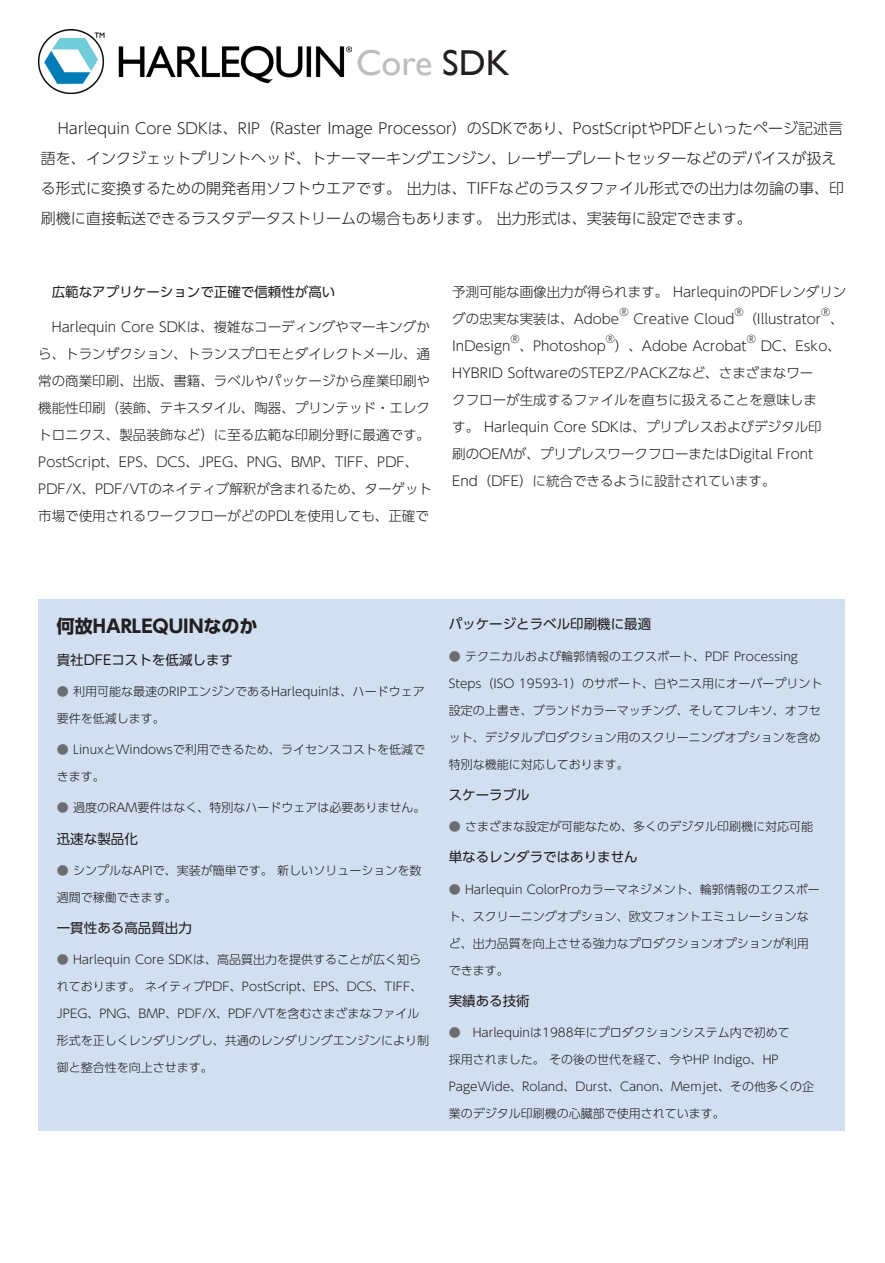
<style>
.page{position:relative;width:885px;height:1263px;background:#fff}
.page>*{position:absolute;margin:0;border:0;box-sizing:border-box;transform-origin:0 0}
.t1{font:36px "Gill Sans";color:#bcbdc0}
.bullet{font:700 18px "UD Shin Go Pr 6 N";color:#231f20}
._3_intro{font:300 15px/30px "UD Shin Go Pr 6 N";color:#231f20}
._3_intro-2{font:300 13.5px/27px "UD Shin Go Pr 6 N";color:#231f20}
.bullet-2{font:13.5px "UD Shin Go Pr 6 N";color:#231f20}
._3_intro-3{font:13.5px "UD Shin Go Pr 6 N";color:#231f20}
.bullet-3{font:300 12px "UD Shin Go Pr 6 N";color:#231f20}
._3_intro-4{font:300 10.5px "UD Shin Go Pr 6 N";color:#231f20}
.s1{color:#231f20}
.s2{color:#6c6d70}
</style>
<div class="page">
<img style="left:38px;top:30px;width:313px;height:63px">
<div style="left:38px;top:600px;width:807px;height:531px;background:#d1dff1"></div>
<p class="t1" style="left:356px;top:41px;width:155px">Core <span class="s1">SDK</span></p>
<p class="_3_intro" style="left:41px;top:112px;width:804px;text-indent:17px">Harlequin Core SDKは、RIP（Raster Image Processor）のSDKであり、PostScriptやPDFといったページ記述言語を、インクジェットプリントヘッド、トナーマーキングエンジン、レーザープレートセッターなどのデバイスが扱える形式に変換するための開発者用ソフトウエアです。 出力は、TIFFなどのラスタファイル形式での出力は勿論の事、印刷機に直接転送できるラスタデータストリームの場合もあります。 出力形式は、実装毎に設定できます。</p>
<p class="_3_intro-3" style="left:52px;top:281px;width:285px">広範なアプリケーションで正確で信頼性が高い</p>
<p class="_3_intro-2" style="left:38px;top:313px;width:395px;text-indent:13px">Harlequin Core SDKは、複雑なコーディングやマーキングから、トランザクション、トランスプロモとダイレクトメール、通常の商業印刷、出版、書籍、ラベルやパッケージから産業印刷や機能性印刷（装飾、テキスタイル、陶器、プリンテッド・エレクトロニクス、製品装飾など）に至る広範な印刷分野に最適です。PostScript、EPS、DCS、JPEG、PNG、BMP、TIFF、PDF、PDF/X、PDF/VTのネイティブ解釈が含まれるため、ターゲット市場で使用されるワークフローがどのPDLを使用しても、正確で</p>
<p class="_3_intro-2" style="left:452px;top:278px;width:395px">予測可能な画像出力が得られます。 HarlequinのPDFレンダリングの忠実な実装は、Adobe</p>
<p class="_3_intro-4" style="left:619px;top:303px;width:11px">®</p>
<p class="_3_intro-4" style="left:734px;top:303px;width:11px">®</p>
<p class="_3_intro-4" style="left:821px;top:303px;width:11px">®</p>
<p class="_3_intro-2" style="left:743px;top:305px;width:79px">（Illustrator</p>
<p class="_3_intro-2" style="left:633px;top:305px;width:102px">Creative Cloud</p>
<p class="_3_intro-2" style="left:830px;top:305px;width:15px">、</p>
<p class="_3_intro-4" style="left:746px;top:330px;width:11px">®</p>
<p class="_3_intro-2" style="left:452px;top:332px;width:390px;text-indent:308px">DC、Esko、<br>HYBRID SoftwareのSTEPZ/PACKZなど、さまざまなワー<br>クフローが生成するファイルを直ちに扱えることを意味しま<br>す。 Harlequin Core SDKは、プリプレスおよびデジタル印<br>刷のOEMが、プリプレスワークフローまたはDigital Front<br>End（DFE）に統合できるように設計されています。</p>
<p class="_3_intro-4" style="left:510px;top:330px;width:11px">®</p>
<p class="_3_intro-4" style="left:605px;top:330px;width:11px">®</p>
<p class="_3_intro-2" style="left:615px;top:332px;width:133px">）、Adobe Acrobat</p>
<p class="_3_intro-2" style="left:519px;top:332px;width:88px">、Photoshop</p>
<p class="_3_intro-2" style="left:452px;top:332px;width:60px">InDesign</p>
<p class="bullet" style="left:57px;top:612px;width:202px">何故HARLEQUINなのか</p>
<p class="bullet-2" style="left:57px;top:648px;width:178px">貴社DFEコストを低減します</p>
<p class="bullet-3" style="left:57px;top:681px;width:369px"><span class="s2">●</span> 利用可能な最速のRIPエンジンであるHarlequinは、ハードウェア</p>
<p class="bullet-3" style="left:57px;top:708px;width:110px">要件を低減します。</p>
<p class="bullet-3" style="left:57px;top:740px;width:370px"><span class="s2">●</span> LinuxとWindowsで利用できるため、ライセンスコストを低減で</p>
<p class="bullet-3" style="left:57px;top:767px;width:50px">きます。</p>
<p class="bullet-3" style="left:57px;top:798px;width:370px"><span class="s2">●</span> 過度のRAM要件はなく、特別なハードウェアは必要ありません。</p>
<p class="bullet-2" style="left:57px;top:827px;width:83px">迅速な製品化</p>
<p class="bullet-3" style="left:57px;top:860px;width:366px"><span class="s2">●</span> シンプルなAPIで、実装が簡単です。 新しいソリューションを数</p>
<p class="bullet-3" style="left:57px;top:887px;width:122px">週間で稼働できます。</p>
<p class="bullet-2" style="left:57px;top:917px;width:137px">一貫性ある高品質出力</p>
<p class="bullet-3" style="left:57px;top:950px;width:366px"><span class="s2">●</span> Harlequin Core SDKは、高品質出力を提供することが広く知ら</p>
<p class="bullet-3" style="left:57px;top:977px;width:367px">れております。 ネイティブPDF、PostScript、EPS、DCS、TIFF、</p>
<p class="bullet-3" style="left:57px;top:1004px;width:364px">JPEG、PNG、BMP、PDF/X、PDF/VTを含むさまざまなファイル</p>
<p class="bullet-3" style="left:57px;top:1031px;width:374px">形式を正しくレンダリングし、共通のレンダリングエンジンにより制</p>
<p class="bullet-3" style="left:57px;top:1058px;width:158px">御と整合性を向上させます。</p>
<p class="bullet-2" style="left:448px;top:613px;width:204px">パッケージとラベル印刷機に最適</p>
<p class="bullet-3" style="left:448px;top:646px;width:351px"><span class="s2">●</span> テクニカルおよび輪郭情報のエクスポート、PDF Processing</p>
<p class="bullet-3" style="left:448px;top:673px;width:375px">Steps（ISO 19593-1）のサポート、白やニス用にオーバープリント</p>
<p class="bullet-3" style="left:448px;top:700px;width:373px">設定の上書き、ブランドカラーマッチング、そしてフレキソ、オフセ</p>
<p class="bullet-3" style="left:448px;top:727px;width:373px">ット、デジタルプロダクション用のスクリーニングオプションを含め</p>
<p class="bullet-3" style="left:448px;top:754px;width:181px">特別な機能に対応しております。</p>
<p class="bullet-2" style="left:448px;top:784px;width:82px">スケーラブル</p>
<p class="bullet-3" style="left:448px;top:817px;width:366px"><span class="s2">●</span> さまざまな設定が可能なため、多くのデジタル印刷機に対応可能</p>
<p class="bullet-2" style="left:448px;top:846px;width:190px">単なるレンダラではありません</p>
<p class="bullet-3" style="left:448px;top:879px;width:372px"><span class="s2">●</span> Harlequin ColorProカラーマネジメント、輪郭情報のエクスポー</p>
<p class="bullet-3" style="left:448px;top:906px;width:361px">ト、スクリーニングオプション、欧文フォントエミュレーションな</p>
<p class="bullet-3" style="left:448px;top:933px;width:361px">ど、出力品質を向上させる強力なプロダクションオプションが利用</p>
<p class="bullet-3" style="left:448px;top:960px;width:61px">できます。</p>
<p class="bullet-2" style="left:448px;top:990px;width:82px">実績ある技術</p>
<p class="bullet-3" style="left:448px;top:1023px;width:343px"><span class="s2">●</span>　Harlequinは1988年にプロダクションシステム内で初めて</p>
<p class="bullet-3" style="left:448px;top:1050px;width:331px">採用されました。 その後の世代を経て、今やHP Indigo、HP</p>
<p class="bullet-3" style="left:448px;top:1077px;width:367px">PageWide、Roland、Durst、Canon、Memjet、その他多くの企</p>
<p class="bullet-3" style="left:448px;top:1104px;width:277px">業のデジタル印刷機の心臓部で使用されています。</p>
</div>
